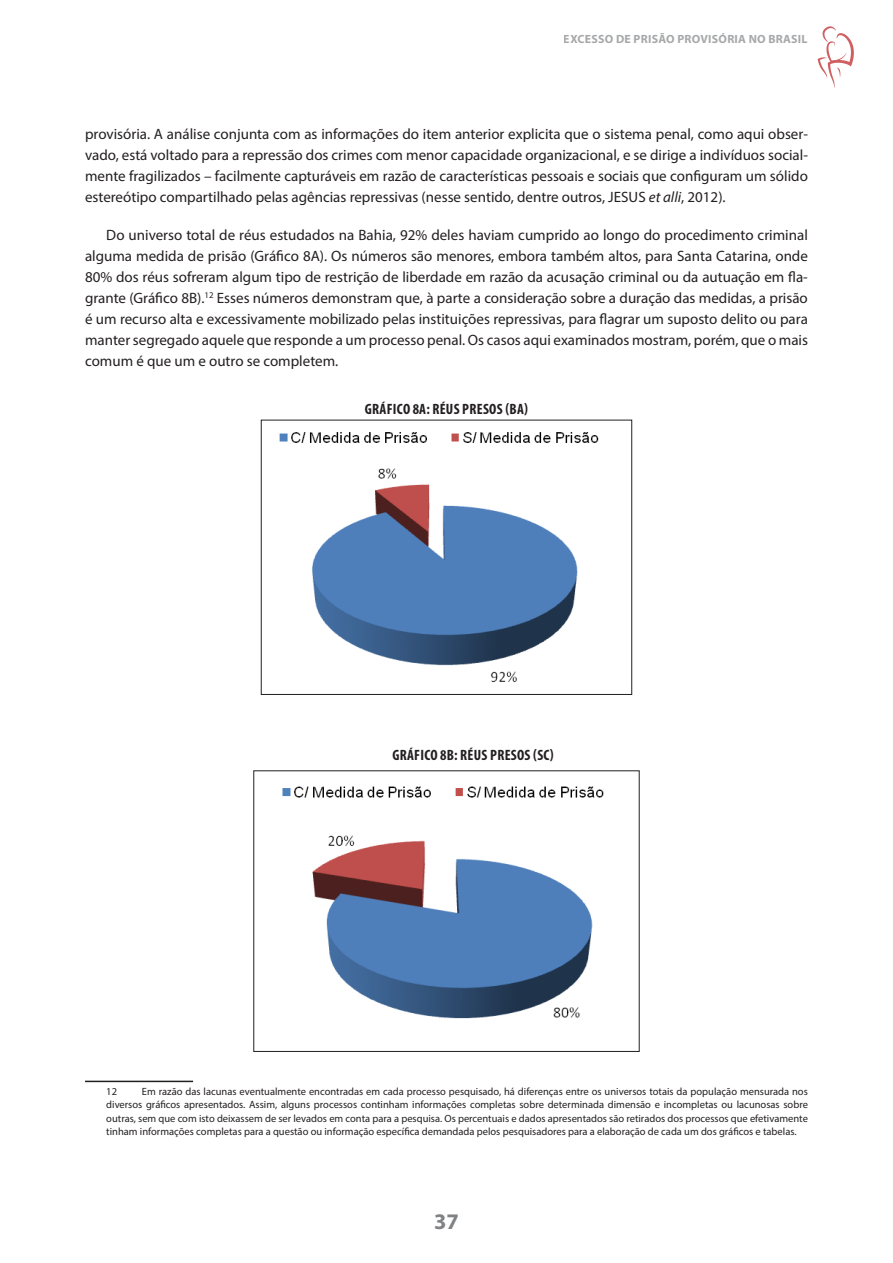
<style>
.page{position:relative;width:893px;height:1263px;background:#fff}
.page>*{position:absolute;margin:0;border:0;box-sizing:border-box;transform-origin:0 0}
.t1{font:700 22.35px "Myriad Pro";color:#808285}
.t2{font:15px/21px "Myriad Pro";color:#231f20;text-align:justify}
.t3{font:700 condensed 15px "Myriad Pro";letter-spacing:.02em;color:#231f20}
.t4{font:700 11.85px "Myriad Pro";letter-spacing:.02em;color:#808285}
.t5{font:10.5px/13.5px "Myriad Pro";color:#231f20;text-align:justify}
.s1{font-style:italic}
</style>
<div class="page">
<svg style="left:818px;top:26px;width:36px;height:62px"></svg>
<img style="left:279px;top:432px;width:320px;height:251px">
<div style="left:261px;top:420px;width:371px;height:275px;border:1px solid #231f20"></div>
<img style="left:282px;top:786px;width:322px;height:233px">
<hr style="left:85px;top:1081px;width:108px;height:1px;background:#231f20">
<p class="t4" style="left:564px;top:31px;width:245px">EXCESSO DE PRISÃO PROVISÓRIA NO BRASIL</p>
<p class="t2" style="left:85px;top:123px;width:724px">provisória. A análise conjunta com as informações do item anterior explicita que o sistema penal, como aqui obser&shy;vado, está voltado para a repressão dos crimes com menor capacidade organizacional, e se dirige a indivíduos social&shy;mente fragilizados – facilmente capturáveis em razão de características pessoais e sociais que configuram um sólido estereótipo compartilhado pelas agências repressivas (nesse sentido, dentre outros, JESUS <span class="s1">et alli</span>, 2012).</p>
<p class="t2" style="left:85px;top:224px;width:724px;text-indent:21px">Do universo total de réus estudados na Bahia, 92% deles haviam cumprido ao longo do procedimento criminal alguma medida de prisão (Gráfico 8A). Os números são menores, embora também altos, para Santa Catarina, onde 80% dos réus sofreram algum tipo de restrição de liberdade em razão da acusação criminal ou da autuação em fla&shy;grante (Gráfico 8B).<sup>12</sup> Esses números demonstram que, à parte a consideração sobre a duração das medidas, a prisão é um recurso alta e excessivamente mobilizado pelas instituições repressivas, para flagrar um suposto delito ou para manter segregado aquele que responde a um processo penal. Os casos aqui examinados mostram, porém, que o mais comum é que um e outro se completem.</p>
<p class="t3" style="left:365px;top:399px;width:165px">GRÁFICO 8A: RÉUS PRESOS (BA)</p>
<p class="t3" style="left:392px;top:746px;width:163px">GRÁFICO 8B: RÉUS PRESOS (SC)</p>
<p class="t5" style="left:106px;top:1084px;width:703px;text-indent:36px">Em razão das lacunas eventualmente encontradas em cada processo pesquisado, há diferenças entre os universos totais da população mensurada nos diversos gráficos apresentados. Assim, alguns processos continham informações completas sobre determinada dimensão e incompletas ou lacunosas sobre outras, sem que com isto deixassem de ser levados em conta para a pesquisa. Os percentuais e dados apresentados são retirados dos processos que efetivamente tinham informações completas para a questão ou informação específica demandada pelos pesquisadores para a elaboração de cada um dos gráficos e tabelas.</p>
<p class="t5" style="left:106px;top:1084px;width:12px">12</p>
<h1 class="t1" style="left:434px;top:1206px;width:26px">37</h1>
</div>
